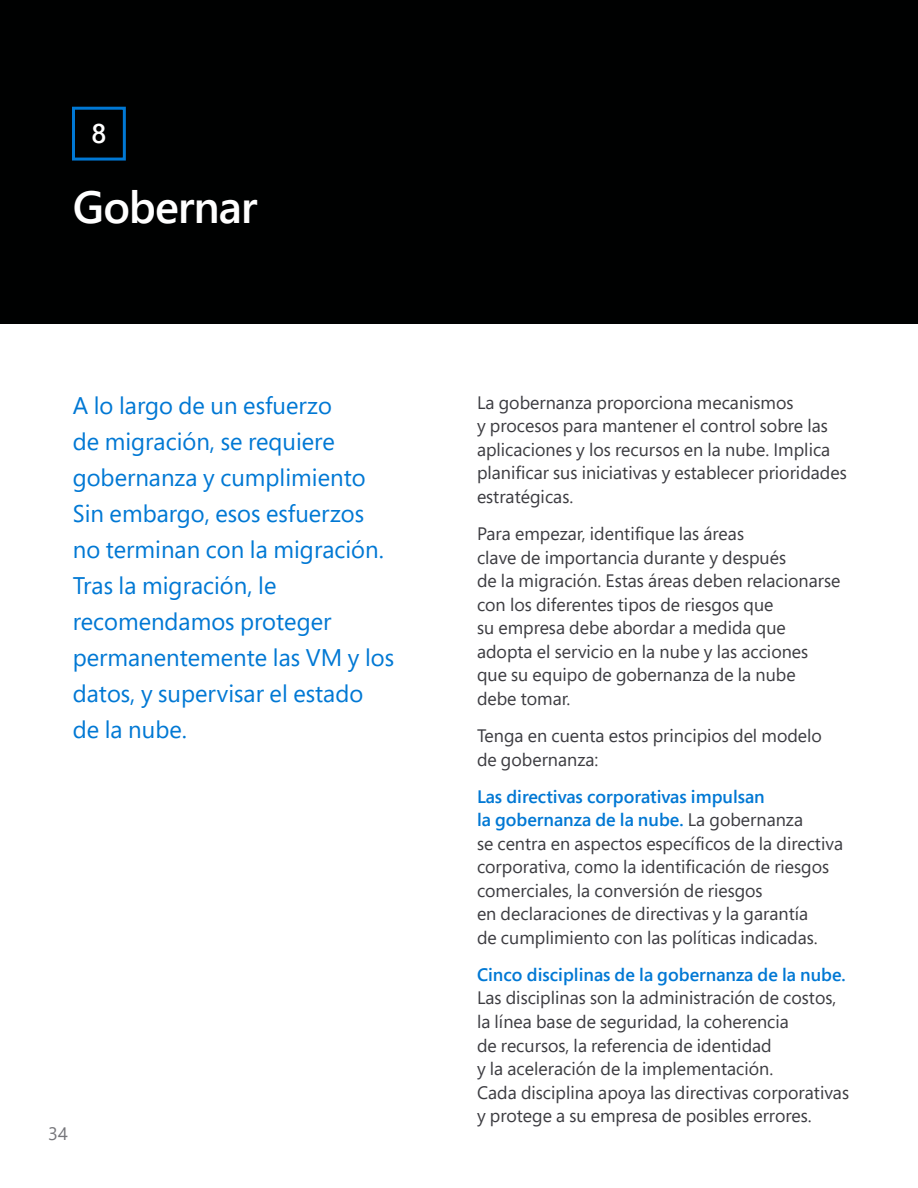
<style>
.page{position:relative;width:918px;height:1188px;background:#fff}
.page>*{position:absolute;margin:0;border:0;box-sizing:border-box;transform-origin:0 0}
.H3_title_30{font:600 45px "Segoe Pro";letter-spacing:-.02em;color:#fff}
.t1{font:600 27px "Segoe Pro";color:#fff}
.INTRO_16_24_regular_blue{font:24px/36px "Segoe Pro";color:#0078d4}
.Body_12_18_regular{font:18px/23.5px "Segoe Pro";color:#3c3c41}
.t2{font:18px "Segoe Pro";color:#75757a}
.s1{font-weight:600;color:#0078d4}
</style>
<div class="page">
<div style="left:0;top:0;width:918px;height:324px;background:#000101"></div>
<div style="left:72px;top:107px;width:54px;height:54px;border:3px solid #0078d4"></div>
<h2 class="t1" style="left:91px;top:115px;width:16px">8</h2>
<p class="H3_title_30" style="left:73px;top:176px;width:186px">Gobernar</p>
<p class="INTRO_16_24_regular_blue" style="left:73px;top:387px;width:323px">A lo largo de un esfuerzo<br>de migración, se requiere gobernanza y cumplimiento<br>Sin embargo, esos esfuerzos no terminan con la migración.<br>Tras la migración, le recomendamos proteger permanentemente las VM y los datos, y supervisar el estado de la nube.</p>
<p class="Body_12_18_regular" style="left:477px;top:390px;width:371px">La gobernanza proporciona mecanismos<br>y procesos para mantener el control sobre las aplicaciones y los recursos en la nube. Implica planificar sus iniciativas y establecer prioridades estratégicas.</p>
<p class="Body_12_18_regular" style="left:477px;top:521px;width:365px">Para empezar, identifique las áreas<br>clave de importancia durante y después<br>de la migración. Estas áreas deben relacionarse con los diferentes tipos de riesgos que<br>su empresa debe abordar a medida que adopta el servicio en la nube y las acciones que su equipo de gobernanza de la nube<br>debe tomar.</p>
<p class="Body_12_18_regular" style="left:477px;top:723px;width:347px">Tenga en cuenta estos principios del modelo de gobernanza:</p>
<p class="Body_12_18_regular" style="left:477px;top:784px;width:368px"><span class="s1">Las directivas corporativas impulsan<br>la gobernanza de la nube.</span> La gobernanza<br>se centra en aspectos específicos de la directiva corporativa, como la identificación de riesgos comerciales, la conversión de riesgos<br>en declaraciones de directivas y la garantía<br>de cumplimiento con las políticas indicadas.</p>
<p class="Body_12_18_regular" style="left:477px;top:962px;width:374px"><span class="s1">Cinco disciplinas de la gobernanza de la nube.<br></span>Las disciplinas son la administración de costos, la línea base de seguridad, la coherencia<br>de recursos, la referencia de identidad<br>y la aceleración de la implementación.<br>Cada disciplina apoya las directivas corporativas y protege a su empresa de posibles errores.</p>
<p class="t2" style="left:48px;top:1121px;width:21px">34</p>
</div>
